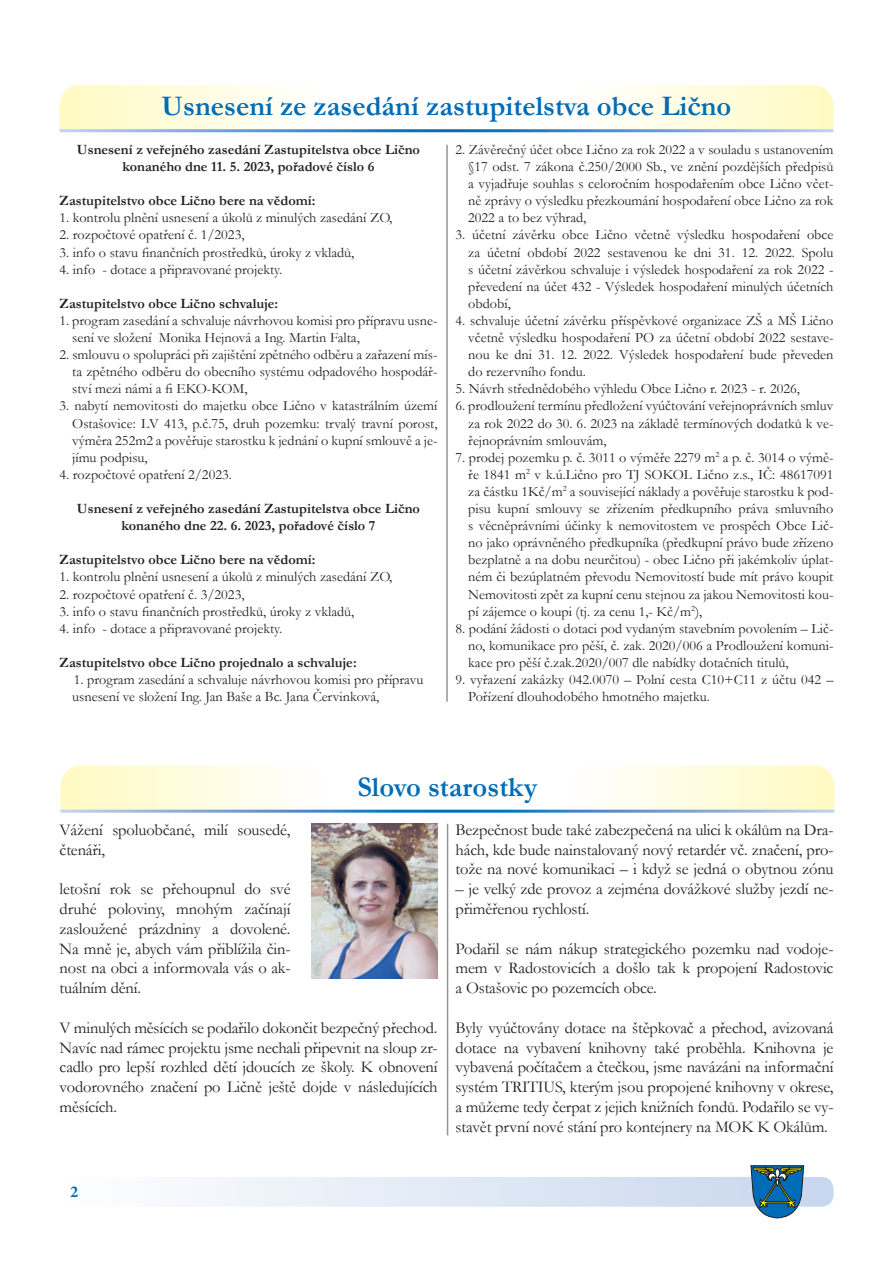
<style>
.page{position:relative;width:893px;height:1263px;background:#fff}
.page>*{position:absolute;margin:0;border:0;box-sizing:border-box;transform-origin:0 0}
.NADPIS{font:700 28.5px "Garamond";color:#006cb7}
.t1{font:16.5px/19.8px "Garamond";letter-spacing:-.01em;color:#231f20;text-align:justify}
.t2{font:700 16.5px "Minion Pro";color:#006cb7}
.t3{font:14.25px/17.1px "Garamond";color:#231f20;text-align:justify}
.t4{font:700 14.25px/17.1px "Garamond";color:#231f20;text-align:center}
</style>
<div class="page">
<div style="left:61px;top:1177px;width:772px;height:30px;background:linear-gradient(to right,#fefefe,#c6d6ed);border-radius:12px"></div>
<svg style="left:750px;top:1165px;width:54px;height:53px;background:#3d7897"></svg>
<svg style="left:614px;top:85px;width:219px;height:44px;background:#fffbdb"></svg>
<svg style="left:60px;top:85px;width:220px;height:44px;background:#fffbdb"></svg>
<svg style="left:571px;top:765px;width:263px;height:45px"></svg>
<svg style="left:60px;top:765px;width:263px;height:45px"></svg>
<img style="left:312px;top:824px;width:126px;height:154px">
<hr style="left:447px;top:824px;width:1px;height:311px;background:#939598">
<hr style="left:446px;top:145px;width:2px;height:557px;background:#939598">
<p class="NADPIS" style="left:161px;top:87px;width:571px">Usnesení ze zasedání zastupitelstva obce Lično</p>
<p class="t4" style="left:77px;top:141px;width:345px">Usnesení z veřejného zasedání Zastupitelstva obce Lično konaného dne 11. 5. 2023, pořadové číslo 6</p>
<p class="t4" style="left:60px;top:192px;width:257px">Zastupitelstvo obce Lično bere na vědomí:</p>
<p class="t3" style="left:60px;top:209px;width:334px">1. kontrolu plnění usnesení a úkolů z minulých zasedání ZO,</p>
<p class="t3" style="left:60px;top:226px;width:186px">2. rozpočtové opatření č. 1/2023,</p>
<p class="t3" style="left:60px;top:243px;width:296px">3. info o stavu finančních prostředků, úroky z vkladů,</p>
<p class="t3" style="left:60px;top:260px;width:224px">4. info - dotace a připravované projekty.</p>
<p class="t4" style="left:60px;top:295px;width:220px">Zastupitelstvo obce Lično schvaluje:</p>
<p class="t3" style="left:72px;top:311px;width:367px;text-indent:-13px">1. program zasedání a schvaluje návrhovou komisi pro přípravu usne&shy;sení ve složení Monika Hejnová a Ing. Martin Falta,</p>
<p class="t3" style="left:72px;top:346px;width:367px;text-indent:-13px">2. smlouvu o spolupráci při zajištění zpětného odběru a zařazení mís&shy;ta zpětného odběru do obecního systému odpadového hospodář&shy;ství mezi námi a fi EKO-KOM,</p>
<p class="t3" style="left:72px;top:397px;width:367px;text-indent:-13px">3. nabytí nemovitosti do majetku obce Lično v katastrálním území Ostašovice: LV 413, p.č.75, druh pozemku: trvalý travní porost, výměra 252m2 a pověřuje starostku k jednání o kupní smlouvě a je&shy;jímu podpisu,</p>
<p class="t3" style="left:60px;top:465px;width:174px">4. rozpočtové opatření 2/2023.</p>
<p class="t4" style="left:77px;top:500px;width:345px">Usnesení z veřejného zasedání Zastupitelstva obce Lično konaného dne 22. 6. 2023, pořadové číslo 7</p>
<p class="t4" style="left:60px;top:551px;width:257px">Zastupitelstvo obce Lično bere na vědomí:</p>
<p class="t3" style="left:60px;top:568px;width:334px">1. kontrolu plnění usnesení a úkolů z minulých zasedání ZO,</p>
<p class="t3" style="left:60px;top:585px;width:186px">2. rozpočtové opatření č. 3/2023,</p>
<p class="t3" style="left:60px;top:602px;width:296px">3. info o stavu finančních prostředků, úroky z vkladů,</p>
<p class="t3" style="left:60px;top:619px;width:224px">4. info - dotace a připravované projekty.</p>
<p class="t4" style="left:60px;top:654px;width:299px">Zastupitelstvo obce Lično projednalo a schvaluje:</p>
<p class="t3" style="left:72px;top:671px;width:353px">1. program zasedání a schvaluje návrhovou komisi pro přípravu usnesení ve složení Ing. Jan Baše a Bc. Jana Červinková,</p>
<p class="t3" style="left:468px;top:140px;width:367px;text-indent:-13px">2. Závěrečný účet obce Lično za rok 2022 a v souladu s ustanovením §17 odst. 7 zákona č.250/2000 Sb., ve znění pozdějších předpisů a vyjadřuje souhlas s celoročním hospodařením obce Lično včet&shy;ně zprávy o výsledku přezkoumání hospodaření obce Lično za rok 2022 a to bez výhrad,</p>
<p class="t3" style="left:468px;top:226px;width:367px;text-indent:-13px">3. účetní závěrku obce Lično včetně výsledku hospodaření obce za účetní období 2022 sestavenou ke dni 31. 12. 2022. Spolu s účetní závěrkou schvaluje i výsledek hospodaření za rok 2022 - převedení na účet 432 - Výsledek hospodaření minulých účetních období,</p>
<p class="t3" style="left:468px;top:311px;width:367px;text-indent:-13px">4. schvaluje účetní závěrku příspěvkové organizace ZŠ a MŠ Lično včetně výsledku hospodaření PO za účetní období 2022 sestave&shy;nou ke dni 31. 12. 2022. Výsledek hospodaření bude převeden do rezervního fondu.</p>
<p class="t3" style="left:455px;top:380px;width:346px">5. Návrh střednědobého výhledu Obce Lično r. 2023 - r. 2026,</p>
<p class="t3" style="left:468px;top:397px;width:367px;text-indent:-13px">6. prodloužení termínu předložení vyúčtování veřejnoprávních smluv za rok 2022 do 30. 6. 2023 na základě termínových dodatků k ve&shy;řejnoprávním smlouvám,</p>
<p class="t3" style="left:468px;top:448px;width:367px;text-indent:-13px">7. prodej pozemku p. č. 3011 o výměře 2279 m<sup>2</sup> a p. č. 3014 o výmě&shy;ře 1841 m<sup>2</sup> v k.ú.Lično pro TJ SOKOL Lično z.s., IČ: 48617091 za částku 1Kč/m<sup>2</sup> a související náklady a pověřuje starostku k pod&shy;pisu kupní smlouvy se zřízením předkupního práva smluvního s věcněprávními účinky k nemovitostem ve prospěch Obce Lič&shy;no jako oprávněného předkupníka (předkupní právo bude zřízeno bezplatně a na dobu neurčitou) - obec Lično při jakémkoliv úplat&shy;ném či bezúplatném převodu Nemovitostí bude mít právo koupit Nemovitosti zpět za kupní cenu stejnou za jakou Nemovitosti kou&shy;pí zájemce o koupi (tj. za cenu 1,- Kč/m<sup>2</sup>),</p>
<p class="t3" style="left:468px;top:619px;width:367px;text-indent:-13px">8. podání žádosti o dotaci pod vydaným stavebním povolením – Lič&shy;no, komunikace pro pěší, č. zak. 2020/006 a Prodloužení komuni&shy;kace pro pěší č.zak.2020/007 dle nabídky dotačních titulů,</p>
<p class="t3" style="left:468px;top:671px;width:367px;text-indent:-13px">9. vyřazení zakázky 042.0070 – Polní cesta C10+C11 z účtu 042 –<br>Pořízení dlouhodobého hmotného majetku.</p>
<p class="NADPIS" style="left:357px;top:767px;width:181px">Slovo starostky</p>
<p class="t1" style="left:60px;top:819px;width:232px">Vážení spoluobčané, milí sousedé, čtenáři,</p>
<p class="t1" style="left:60px;top:879px;width:232px">letošní rok se přehoupnul do své druhé poloviny, mnohým začínají zasloužené prázdniny a dovolené.<br>Na mně je, abych vám přiblížila čin&shy;nost na obci a informovala vás o ak&shy;tuálním dění.</p>
<p class="t1" style="left:60px;top:1017px;width:379px">V minulých měsících se podařilo dokončit bezpečný přechod.<br>Navíc nad rámec projektu jsme nechali připevnit na sloup zr&shy;cadlo pro lepší rozhled dětí jdoucích ze školy. K obnovení vodorovného značení po Ličně ještě dojde v následujících měsících.</p>
<p class="t1" style="left:456px;top:819px;width:379px">Bezpečnost bude také zabezpečená na ulici k okálům na Dra&shy;hách, kde bude nainstalovaný nový retardér vč. značení, pro&shy;tože na nové komunikaci – i když se jedná o obytnou zónu</p>
<p class="t1" style="left:456px;top:879px;width:379px">– je velký zde provoz a zejména dovážkové služby jezdí ne&shy;přiměřenou rychlostí.</p>
<p class="t1" style="left:456px;top:938px;width:379px">Podařil se nám nákup strategického pozemku nad vodoje&shy;mem v Radostovicích a došlo tak k propojení Radostovic a Ostašovic po pozemcích obce.</p>
<p class="t1" style="left:456px;top:1017px;width:379px">Byly vyúčtovány dotace na štěpkovač a přechod, avizovaná dotace na vybavení knihovny také proběhla. Knihovna je vybavená počítačem a čtečkou, jsme navázáni na informační systém TRITIUS, kterým jsou propojené knihovny v okrese, a můžeme tedy čerpat z jejich knižních fondů. Podařilo se vy&shy;stavět první nové stání pro kontejnery na MOK K Okálům.</p>
<p class="t2" style="left:70px;top:1180px;width:10px">2</p>
</div>
